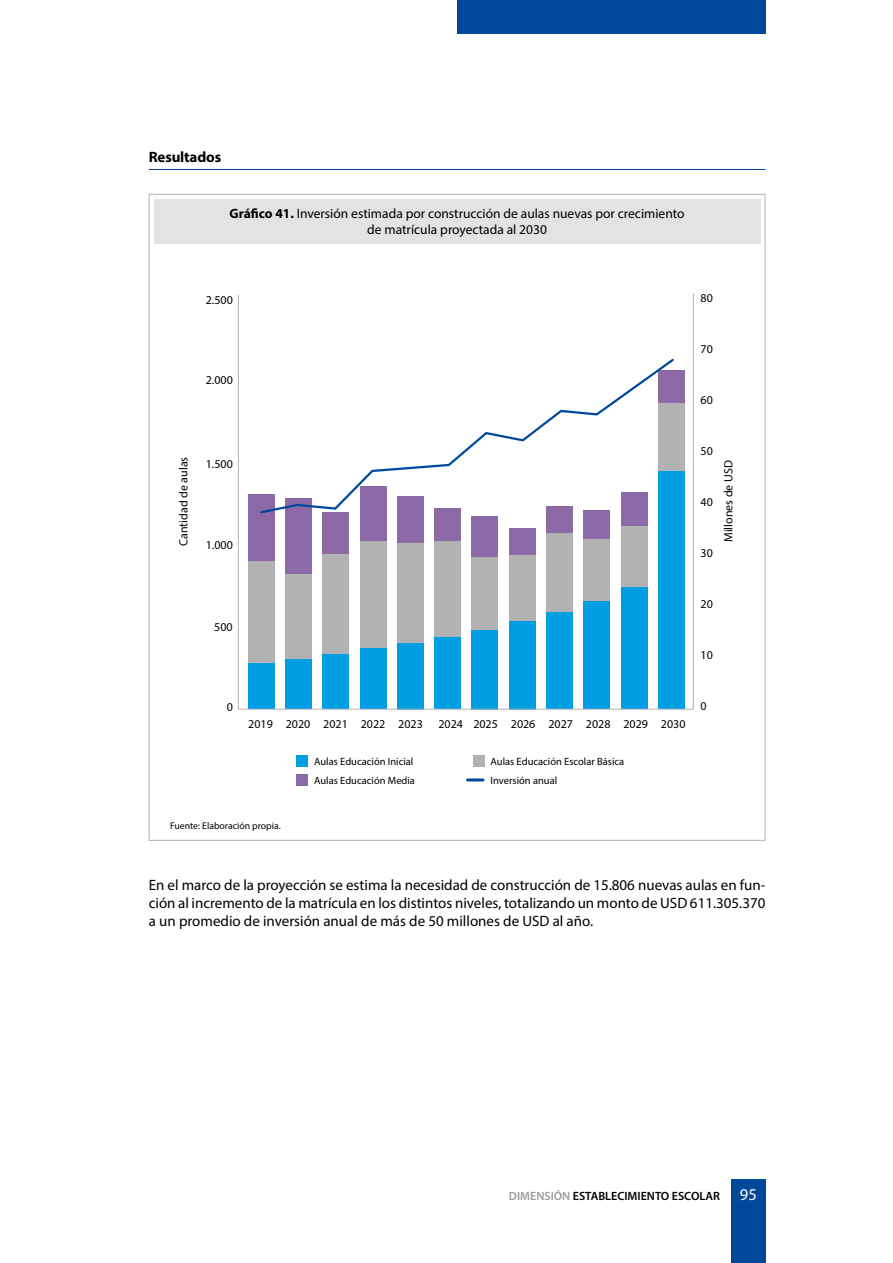
<style>
.page{position:relative;width:893px;height:1263px;background:#fff}
.page>*{position:absolute;margin:0;border:0;box-sizing:border-box;transform-origin:0 0}
.t1{font:15px/18px "Myriad Pro";color:#000;text-align:justify}
.t2{font:700 15px "Myriad Pro";letter-spacing:-.01em;color:#000}
.t3{font:13.5px/16.2px "Myriad Pro";color:#000;text-align:center}
.t4{font:12px "Myriad Pro";color:#000}
.t5{font:600 12px "Myriad Pro";color:#000}
.t6{font:10.5px/19.5px "Myriad Pro";color:#000}
.t7{font:9.75px "Myriad Pro";color:#000}
.s1{font-weight:700}
.s2{color:#9d9d9c}
.s3{font-weight:400;font-size:16.5px;color:#fff}
</style>
<div class="page">
<div style="left:457px;top:0;width:308px;height:34px;background:#00489a"></div>
<div style="left:731px;top:1179px;width:34px;height:84px;background:#00489a"></div>
<div style="left:154px;top:199px;width:606px;height:45px;background:#e3e3e3"></div>
<svg style="left:238px;top:293px;width:456px;height:417px"></svg>
<hr style="left:468px;top:778px;width:15px;height:3px;background:#00489a">
<hr style="left:149px;top:169px;width:616px;height:1px;background:#00489a">
<div style="left:296px;top:755px;width:12px;height:11px;background:#009fe3"></div>
<div style="left:473px;top:755px;width:12px;height:11px;background:#b3b2b2"></div>
<div style="left:296px;top:774px;width:12px;height:12px;background:#8b6aa7"></div>
<p class="t2" style="left:149px;top:147px;width:74px">Resultados</p>
<p class="t3" style="left:230px;top:205px;width:456px"><span class="s1">Gráfico 41.</span> Inversión estimada por construcción de aulas nuevas por crecimiento de matrícula proyectada al 2030</p>
<p class="t4" style="left:206px;top:292px;width:29px">2.500</p>
<p class="t4" style="left:206px;top:373px;width:29px">2.000</p>
<p class="t4" style="left:700px;top:291px;width:14px">80</p>
<p class="t4" style="left:700px;top:342px;width:14px">70</p>
<p class="t4" style="left:700px;top:393px;width:14px">60</p>
<p class="t4" style="left:700px;top:444px;width:14px">50</p>
<p class="t4" style="left:176px;top:546px;width:91px;rotate:-90deg">Cantidad de aulas</p>
<p class="t4" style="left:721px;top:542px;width:83px;rotate:-90deg">Millones de USD</p>
<p class="t4" style="left:206px;top:456px;width:29px">1.500</p>
<p class="t4" style="left:700px;top:495px;width:14px">40</p>
<p class="t4" style="left:206px;top:537px;width:29px">1.000</p>
<p class="t4" style="left:700px;top:546px;width:14px">30</p>
<p class="t4" style="left:214px;top:619px;width:20px">500</p>
<p class="t4" style="left:700px;top:597px;width:14px">20</p>
<p class="t4" style="left:700px;top:648px;width:14px">10</p>
<p class="t4" style="left:227px;top:700px;width:8px">0</p>
<p class="t4" style="left:248px;top:717px;width:176px">2019 2020 2021 2022 2023</p>
<p class="t4" style="left:438px;top:717px;width:249px">2024 2025 2026 2027 2028 2029 2030</p>
<p class="t6" style="left:314px;top:751px;width:102px">Aulas Educación Inicial<br>Aulas Educación Media</p>
<p class="t6" style="left:491px;top:751px;width:135px">Aulas Educación Escolar Básica<br>Inversión anual</p>
<p class="t7" style="left:170px;top:819px;width:112px">Fuente: Elaboración propia.</p>
<p class="t4" style="left:700px;top:699px;width:8px">0</p>
<p class="t1" style="left:149px;top:875px;width:618px">En el marco de la proyección se estima la necesidad de construcción de 15.806 nuevas aulas en fun&shy;ción al incremento de la matrícula en los distintos niveles, totalizando un monto de USD 611.305.370 a un promedio de inversión anual de más de 50 millones de USD al año.</p>
<p class="t5" style="left:509px;top:1188px;width:249px"><span class="s2">DIMENSIÓN</span> ESTABLECIMIENTO ESCOLAR <span class="s3">95</span></p>
</div>
